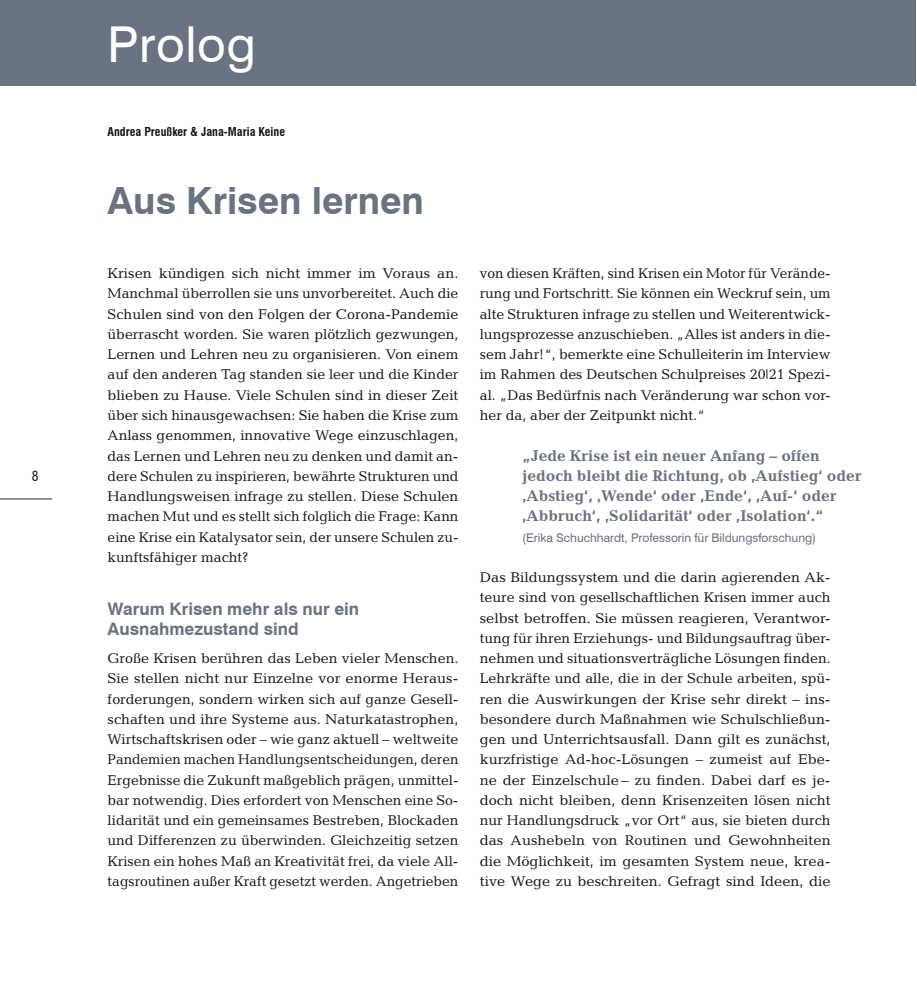
<style>
.page{position:relative;width:917px;height:981px;background:#fff}
.page>*{position:absolute;margin:0;border:0;box-sizing:border-box;transform-origin:0 0}
.t1{font:49.5px "Swiss 721 BT";letter-spacing:.01em;color:#fff}
.t2{font:700 37.5px "Swiss 721 BT";color:#697382}
.t3{font:700 17.25px/19.5px "Swiss 721 BT";color:#697382}
.t4{font:700 15.75px/20.2px "Candida Std";color:#697382}
.t5{font:14.25px/20.2px "Candida Std";color:#151616;text-align:justify}
.t6{font:condensed 13.5px "Swiss 721 BT";color:#151616}
.t7{font:12px "Swiss 721 BT";color:#697382}
.t8{font:700 condensed 12px "Swiss 721 BT";color:#151616}
</style>
<div class="page">
<hr style="left:0;top:498px;width:52px;height:1px;background:#697382">
<div style="left:0;top:0;width:915px;height:86px;background:#697382"></div>
<p class="t6" style="left:32px;top:468px;width:8px">8</p>
<h1 class="t1" style="left:108px;top:14px;width:150px">Prolog</h1>
<p class="t8" style="left:108px;top:125px;width:179px">Andrea Preußker &amp; Jana-Maria Keine</p>
<h2 class="t2" style="left:108px;top:177px;width:318px">Aus Krisen lernen</h2>
<p class="t5" style="left:108px;top:263px;width:352px">Krisen kündigen sich nicht immer im Voraus an.<br>Manchmal überrollen sie uns unvorbereitet. Auch die Schulen sind von den Folgen der Corona-Pandemie überrascht worden. Sie waren plötzlich gezwungen, Lernen und Lehren neu zu organisieren. Von einem auf den anderen Tag standen sie leer und die Kinder blieben zu Hause. Viele Schulen sind in dieser Zeit über sich hinausgewachsen: Sie haben die Krise zum Anlass genommen, innovative Wege einzuschlagen, das Lernen und Lehren neu zu denken und damit an&shy;dere Schulen zu inspirieren, bewährte Strukturen und Handlungsweisen infrage zu stellen. Diese Schulen machen Mut und es stellt sich folglich die Frage: Kann eine Krise ein Katalysator sein, der unsere Schulen zu&shy;kunftsfähiger macht?</p>
<p class="t3" style="left:108px;top:599px;width:253px">Warum Krisen mehr als nur ein<br>Ausnahmezustand sind</p>
<p class="t5" style="left:108px;top:648px;width:352px">Große Krisen berühren das Leben vieler Menschen.<br>Sie stellen nicht nur Einzelne vor enorme Heraus&shy;forderungen, sondern wirken sich auf ganze Gesell&shy;schaften und ihre Systeme aus. Naturkatastrophen, Wirtschaftskrisen oder – wie ganz aktuell – weltweite Pandemien machen Handlungsentscheidungen, deren Ergebnisse die Zukunft maßgeblich prägen, unmittel&shy;bar notwendig. Dies erfordert von Menschen eine So&shy;lidarität und ein gemeinsames Bestreben, Blockaden und Differenzen zu überwinden. Gleichzeitig setzen Krisen ein hohes Maß an Kreativität frei, da viele All&shy;tagsroutinen außer Kraft gesetzt werden. Angetrieben</p>
<p class="t5" style="left:480px;top:263px;width:352px">von diesen Kräften, sind Krisen ein Motor für Verände&shy;rung und Fortschritt. Sie können ein Weckruf sein, um alte Strukturen infrage zu stellen und Weiterentwick&shy;lungsprozesse anzuschieben. „Alles ist anders in die&shy;sem Jahr!“, bemerkte eine Schulleiterin im Interview im Rahmen des Deutschen Schulpreises 20|21 Spezi&shy;al. „Das Bedürfnis nach Veränderung war schon vor&shy;her da, aber der Zeitpunkt nicht.“</p>
<p class="t4" style="left:522px;top:445px;width:341px">„Jede Krise ist ein neuer Anfang – offen jedoch bleibt die Richtung, ob ‚Aufstieg‘ oder ‚Abstieg‘, ‚Wende‘ oder ‚Ende‘, ‚Auf-‘ oder ‚Abbruch‘, ‚Solidarität‘ oder ‚Isolation‘.“</p>
<p class="t7" style="left:522px;top:530px;width:296px">(Erika Schuchhardt, Professorin für Bildungsforschung)</p>
<p class="t5" style="left:480px;top:567px;width:352px">Das Bildungssystem und die darin agierenden Ak&shy;teure sind von gesellschaftlichen Krisen immer auch selbst betroffen. Sie müssen reagieren, Verantwor&shy;tung für ihren Erziehungs- und Bildungsauftrag über&shy;nehmen und situationsverträgliche Lösungen finden.<br>Lehrkräfte und alle, die in der Schule arbeiten, spü&shy;ren die Auswirkungen der Krise sehr direkt – ins&shy;besondere durch Maßnahmen wie Schulschließun&shy;gen und Unterrichtsausfall. Dann gilt es zunächst, kurzfristige Ad-hoc-Lösungen – zumeist auf Ebe&shy;ne der Einzelschule – zu finden. Dabei darf es je&shy;doch nicht bleiben, denn Krisenzeiten lösen nicht nur Handlungsdruck „vor Ort“ aus, sie bieten durch das Aushebeln von Routinen und Gewohnheiten die Möglichkeit, im gesamten System neue, krea&shy;tive Wege zu beschreiten. Gefragt sind Ideen, die</p>
</div>
